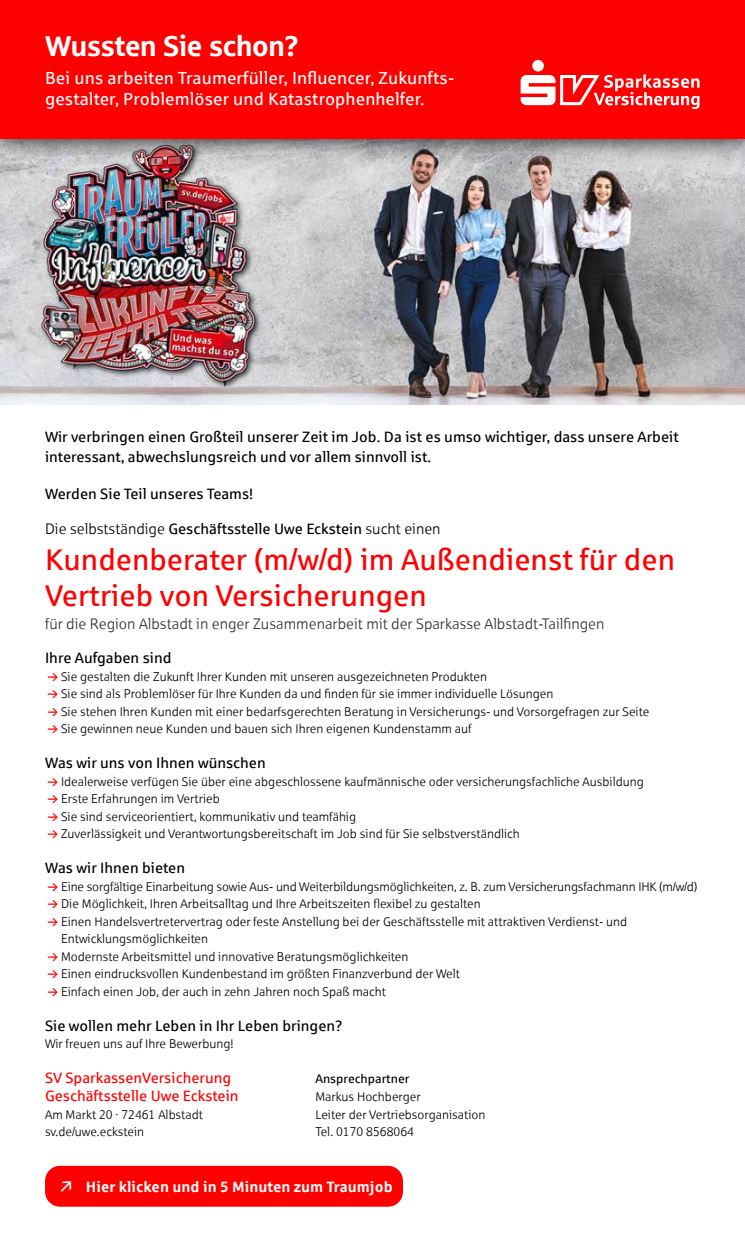
<style>
.page{position:relative;width:745px;height:1241px;background:#fff}
.page>*{position:absolute;margin:0;border:0;box-sizing:border-box;transform-origin:0 0}
.t1{font:30px/36px "Sparkasse Rg";color:#f00}
.t2{font:28.75px "Sparkasse Head";letter-spacing:.01em;color:#fff}
.t3{font:17.5px/21px "Sparkasse Rg";letter-spacing:.005em;color:#fff}
.t4{font:15px/20px "Sparkasse Rg";color:#000}
.t5{font:15px "Sparkasse Lt";color:#2f2f2f}
.t6{font:15px "Sparkasse Lt";color:#000}
.t7{font:15px "Sparkasse Rg";color:#f00}
.t8{font:700 15px "Sparkasse Rg";color:#fff}
.t9{font:12.5px/17.5px "Sparkasse Lt";color:#000}
.t10{font:12.5px "Sparkasse Rg";color:#000}
.s1{font-family:"Sparkasse Rg"}
</style>
<div class="page">
<img style="left:0;top:161px;width:744px;height:243px">
<div style="left:0;top:0;width:744px;height:161px;background:#000;opacity:.75"></div>
<div style="left:0;top:0;width:744px;height:138px;background:#f00"></div>
<div style="left:532px;top:60px;width:11px;height:11px;background:#fff;border-radius:50%"></div>
<svg style="left:520px;top:74px;width:179px;height:35px"></svg>
<div style="left:45px;top:1165px;width:358px;height:41px;background:#f00;border-radius:15px"></div>
<h2 class="t2" style="left:45px;top:28px;width:255px">Wussten Sie schon?</h2>
<h3 class="t3" style="left:45px;top:67px;width:410px">Bei uns arbeiten Traumerfüller, Influencer, Zukunfts&shy;gestalter, Problemlöser und Katastrophenhelfer.</h3>
<p class="t4" style="left:45px;top:426px;width:634px">Wir verbringen einen Großteil unserer Zeit im Job. Da ist es umso wichtiger, dass unsere Arbeit interessant, abwechslungsreich und vor allem sinnvoll ist.</p>
<p class="t4" style="left:45px;top:483px;width:209px">Werden Sie Teil unseres Teams!</p>
<p class="t6" style="left:45px;top:520px;width:397px">Die selbstständige <span class="s1">Geschäftsstelle Uwe Eckstein</span> sucht einen</p>
<h1 class="t1" style="left:45px;top:541px;width:631px">Kundenberater (m/w/d) im Außendienst für den<br>Vertrieb von Versicherungen</h1>
<p class="t5" style="left:45px;top:614px;width:560px">für die Region Albstadt in enger Zusammenarbeit mit der Sparkasse Albstadt-Tailfingen</p>
<p class="t4" style="left:45px;top:647px;width:128px">Ihre Aufgaben sind</p>
<p class="t9" style="left:61px;top:667px;width:589px">Sie gestalten die Zukunft Ihrer Kunden mit unseren ausgezeichneten Produkten<br>Sie sind als Problemlöser für Ihre Kunden da und finden für sie immer individuelle Lösungen<br>Sie stehen Ihren Kunden mit einer bedarfsgerechten Beratung in Versicherungs- und Vorsorgefragen zur Seite Sie gewinnen neue Kunden und bauen sich Ihren eigenen Kundenstamm auf</p>
<p class="t4" style="left:45px;top:752px;width:222px">Was wir uns von Ihnen wünschen</p>
<p class="t9" style="left:61px;top:772px;width:584px">Idealerweise verfügen Sie über eine abgeschlossene kaufmännische oder versicherungsfachliche Ausbildung Erste Erfahrungen im Vertrieb<br>Sie sind serviceorientiert, kommunikativ und teamfähig<br>Zuverlässigkeit und Verantwortungsbereitschaft im Job sind für Sie selbstverständlich</p>
<p class="t4" style="left:45px;top:857px;width:141px">Was wir Ihnen bieten</p>
<p class="t9" style="left:61px;top:877px;width:637px">Eine sorgfältige Einarbeitung sowie Aus- und Weiterbildungsmöglichkeiten, z. B. zum Versicherungsfachmann IHK (m/w/d)<br>Die Möglichkeit, Ihren Arbeitsalltag und Ihre Arbeitszeiten flexibel zu gestalten<br>Einen Handelsvertretervertrag oder feste Anstellung bei der Geschäftsstelle mit attraktiven Verdienst- und Entwicklungsmöglichkeiten<br>Modernste Arbeitsmittel und innovative Beratungsmöglichkeiten<br>Einen eindrucksvollen Kundenbestand im größten Finanzverbund der Welt<br>Einfach einen Job, der auch in zehn Jahren noch Spaß macht</p>
<p class="t4" style="left:45px;top:1015px;width:299px">Sie wollen mehr Leben in Ihr Leben bringen?</p>
<p class="t9" style="left:45px;top:1034px;width:190px">Wir freuen uns auf Ihre Bewerbung!</p>
<p class="t7" style="left:45px;top:1068px;width:187px">SV SparkassenVersicherung</p>
<p class="t10" style="left:315px;top:1071px;width:95px">Ansprechpartner</p>
<p class="t7" style="left:45px;top:1086px;width:195px">Geschäftsstelle Uwe Eckstein</p>
<p class="t9" style="left:315px;top:1087px;width:107px">Markus Hochberger</p>
<p class="t9" style="left:45px;top:1104px;width:159px">Am Markt 20 · 72461 Albstadt</p>
<p class="t9" style="left:315px;top:1104px;width:171px">Leiter der Vertriebsorganisation</p>
<p class="t9" style="left:45px;top:1122px;width:101px">sv.de/uwe.eckstein</p>
<p class="t9" style="left:315px;top:1122px;width:100px">Tel. 0170 8568064</p>
<p class="t8" style="left:86px;top:1176px;width:308px">Hier klicken und in 5 Minuten zum Traumjob</p>
</div>
